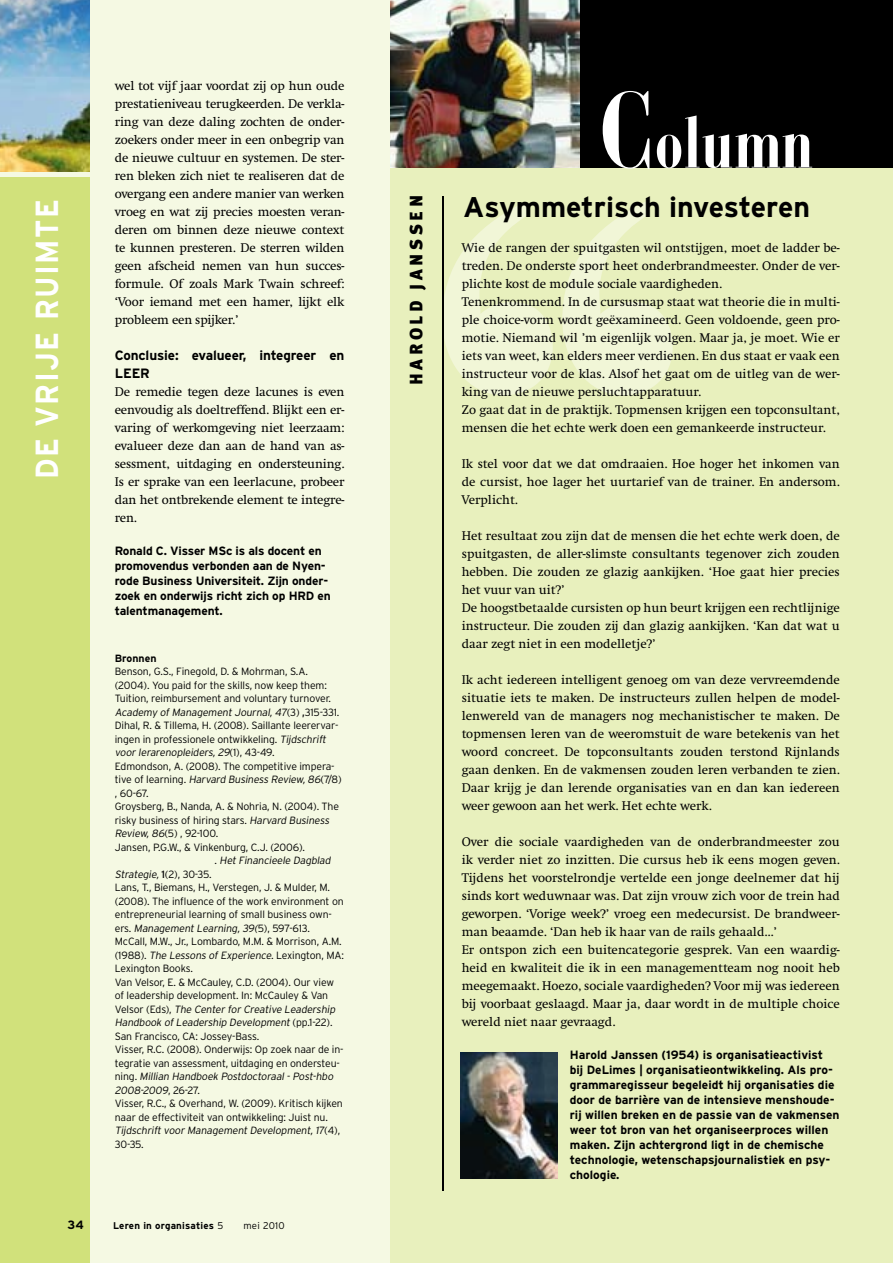
<style>
.page{position:relative;width:893px;height:1263px;background:#f5f9e3}
.page>*{position:absolute;margin:0;border:0;box-sizing:border-box;transform-origin:0 0}
.t1{font:75px "Campanile";color:#fff;scale:1.9 1}
.t2{font:700 31.95px "Interstate";letter-spacing:.05em;color:#fff;scale:.91 1}
.t3{font:700 28.5px "Interstate";color:#000}
.t4{font:900 18px "Meta Plus";letter-spacing:.2em;color:#000}
.t5{font:700 13.5px/18px "Interstate";letter-spacing:-.01em;color:#000}
.t6{font:13.05px/18px "Swift";color:#000;text-align:justify}
.t7{font:700 12px/15px "Interstate";color:#000}
.t8{font:300 10.5px "Interstate";letter-spacing:-.015em;color:#000}
.t9{font:italic 300 10.5px "Interstate";color:#000}
.t10{font:700 10.5px "Interstate";color:#000}
.t11{font:700 9.75px "Interstate";letter-spacing:.02em;color:#000}
.t12{font:300 9.75px "Interstate";letter-spacing:.03em;color:#000}
.s1{font-style:normal}
.s2{font-weight:400;font-style:normal}
.s3{font-style:italic}
.s4{font-weight:300}
.s5{font-size:112.5px}
</style>
<div class="page">
<div style="left:0;top:177px;width:89px;height:1086px;background:#d1e17b"></div>
<img style="left:0;top:0;width:89px;height:171px">
<div style="left:390px;top:0;width:503px;height:1263px;background:#e8f0bd"></div>
<div style="left:410px;top:0;width:483px;height:168px;background:#000"></div>
<img style="left:390px;top:0;width:189px;height:168px">
<svg style="left:442px;top:201px;width:231px;height:194px"></svg>
<hr style="left:443px;top:196px;width:1px;height:995px;background:#000">
<img style="left:461px;top:1052px;width:96px;height:127px">
<h2 class="t2" style="left:29px;top:479px;width:310px;rotate:-90deg">DE VRIJE RUIMTE</h2>
<p class="t6" style="left:115px;top:77px;width:231px">wel tot vijf jaar voordat zij op hun oude prestatieniveau terugkeerden. De verkla&shy;ring van deze daling zochten de onder&shy;zoekers onder meer in een onbegrip van de nieuwe cultuur en systemen. De ster&shy;ren bleken zich niet te realiseren dat de overgang een andere manier van werken vroeg en wat zij precies moesten veran&shy;deren om binnen deze nieuwe context te kunnen presteren. De sterren wilden geen afscheid nemen van hun succes&shy;formule. Of zoals Mark Twain schreef: ‘Voor iemand met een hamer, lijkt elk probleem een spijker.’</p>
<p class="t5" style="left:115px;top:346px;width:231px">Conclusie: evalueer, integreer en<br>LEER</p>
<p class="t6" style="left:115px;top:383px;width:231px">De remedie tegen deze lacunes is even eenvoudig als doeltreffend. Blijkt een er&shy;varing of werkomgeving niet leerzaam: evalueer deze dan aan de hand van as&shy;sessment, uitdaging en ondersteuning.<br>Is er sprake van een leerlacune, probeer dan het ontbrekende element te integre&shy;ren.</p>
<p class="t7" style="left:115px;top:543px;width:218px">Ronald C. Visser MSc is als docent en promovendus verbonden aan de Nyen&shy;rode Business Universiteit. Zijn onder&shy;zoek en onderwijs richt zich op HRD en talentmanagement.</p>
<p class="t10" style="left:115px;top:652px;width:43px">Bronnen</p>
<p class="t8" style="left:115px;top:665px;width:195px">Benson, G.S., Finegold, D. &amp; Mohrman, S.A.</p>
<p class="t8" style="left:115px;top:679px;width:214px">(2004). You paid for the skills, now keep them:</p>
<p class="t8" style="left:115px;top:692px;width:218px">Tuition, reimbursement and voluntary turnover.</p>
<p class="t9" style="left:115px;top:706px;width:226px">Academy ofManagement Journal,47<span class="s1">( 3 )</span> <span class="s2">,</span> <span class="s1">31 5 -3 31 .</span></p>
<p class="t8" style="left:115px;top:719px;width:225px">Dihal, R. &amp; Tillema, H. (2008). Saillante leerervar-</p>
<p class="t8" style="left:115px;top:733px;width:215px">ingen in professionele ontwikkeling. <span class="s3">Tijdschrift</span></p>
<p class="t9" style="left:115px;top:746px;width:161px">voor lerarenopleiders,29<span class="s1">(1 ) , 43 - 49.</span></p>
<p class="t8" style="left:115px;top:760px;width:221px">Edmondson, A. (2008). The competitive impera-</p>
<p class="t9" style="left:115px;top:773px;width:228px"><span class="s1">t i v e o f l e a r n i n g .</span> Harvard Business Review,86<span class="s1">(7/8 )</span></p>
<p class="t8" style="left:115px;top:787px;width:35px">, 60-67.</p>
<p class="t8" style="left:115px;top:800px;width:226px">Groysberg, B., Nanda, A. &amp; Nohria, N. (2004). The</p>
<p class="t8" style="left:115px;top:814px;width:218px">risky business of hiring stars. <span class="s3">Harvard Business</span></p>
<p class="t8" style="left:115px;top:827px;width:105px"><span class="s3">Review,86</span>(5) , 92-100.</p>
<p class="t8" style="left:115px;top:841px;width:192px">Jansen, P.G.W., &amp; Vinkenburg, C.J. (2006).</p>
<p class="t9" style="left:215px;top:854px;width:119px"><span class="s1">.</span> Het Financieele Dagblad</p>
<p class="t9" style="left:115px;top:868px;width:98px">Strategie,<span class="s2">1</span><span class="s1">(2), 30-35.</span></p>
<p class="t8" style="left:115px;top:881px;width:217px">Lans, T., Biemans, H., Verstegen, J. &amp; Mulder, M.</p>
<p class="t8" style="left:115px;top:895px;width:230px">(2008). The influence of the work environment on</p>
<p class="t8" style="left:115px;top:908px;width:219px">entrepreneurial learning of small business own-</p>
<p class="t9" style="left:115px;top:922px;width:197px"><span class="s1">e rs .</span> Management Learning,39(<span class="s1">5 ) , 597- 61 3 .</span></p>
<p class="t8" style="left:115px;top:935px;width:228px">McCall, M.W., Jr., Lombardo, M.M. &amp; Morrison, A.M.</p>
<p class="t9" style="left:115px;top:949px;width:231px"><span class="s1">(1 9 8 8 ) .</span> The Lessons ofExperience.<span class="s1">L ex i n g t o n , M A :</span></p>
<p class="t8" style="left:115px;top:962px;width:80px">Lexington Books.</p>
<p class="t8" style="left:115px;top:976px;width:221px">Van Velsor, E. &amp; McCauley, C.D. (2004). Our view</p>
<p class="t8" style="left:115px;top:989px;width:215px">of leadership development. In: McCauley &amp; Van</p>
<p class="t9" style="left:115px;top:1003px;width:224px"><span class="s1">Ve l s o r ( E d s) ,</span> The Center for Creative Leadership</p>
<p class="t9" style="left:115px;top:1016px;width:219px">Handbook ofLeadership Development <span class="s1">( p p .1 -2 2 ) .</span></p>
<p class="t8" style="left:115px;top:1030px;width:146px">San Francisco, CA: Jossey-Bass.</p>
<p class="t8" style="left:115px;top:1043px;width:230px">Visser, R.C. (2008). Onderwijs: Op zoek naar de in-</p>
<p class="t8" style="left:115px;top:1057px;width:227px">tegratie van assessment, uitdaging en ondersteu-</p>
<p class="t9" style="left:115px;top:1070px;width:222px"><span class="s1">n i n g .</span> Millian Handboek Postdoctoraal-Post-hbo</p>
<p class="t9" style="left:115px;top:1084px;width:87px">2008-2009<span class="s1">, 26 -27.</span></p>
<p class="t8" style="left:115px;top:1097px;width:230px">Visser, R.C., &amp; Overhand, W. (2009). Kritisch kijken</p>
<p class="t8" style="left:115px;top:1111px;width:215px">naar de effectiviteit van ontwikkeling: Juist nu.</p>
<p class="t9" style="left:115px;top:1124px;width:227px">Tijdschrift voor Management Development,17<span class="s1">( 4 ) ,</span></p>
<p class="t8" style="left:115px;top:1138px;width:30px">30-35.</p>
<p class="t7" style="left:68px;top:1217px;width:18px">34</p>
<p class="t11" style="left:113px;top:1219px;width:112px">Leren in organisaties <span class="s4">5</span></p>
<p class="t12" style="left:243px;top:1219px;width:43px">mei 2010</p>
<h3 class="t4" style="left:406px;top:385px;width:192px;rotate:-90deg">HAROLD JANSSEN</h3>
<h1 class="t1" style="left:600px;top:105px;width:114px"><span class="s5">C</span>olumn</h1>
<h3 class="t3" style="left:463px;top:191px;width:348px">Asymmetrisch investeren</h3>
<p class="t6" style="left:462px;top:239px;width:380px;text-align:left">Wie de rangen der spuitgasten wil ontstijgen, moet de ladder be&shy;treden. De onderste sport heet onderbrandmeester. Onder de ver&shy;plichte kost de module sociale vaardigheden.<br>Tenenkrommend. In de cursusmap staat wat theorie die in multi&shy;ple choice-vorm wordt geëxamineerd. Geen voldoende, geen pro&shy;motie. Niemand wil ’m eigenlijk volgen. Maar ja, je moet. Wie er iets van weet, kan elders meer verdienen. En dus staat er vaak een instructeur voor de klas. Alsof het gaat om de uitleg van de wer&shy;king van de nieuwe persluchtapparatuur.<br>Zo gaat dat in de praktijk. Topmensen krijgen een topconsultant, mensen die het echte werk doen een gemankeerde instructeur.</p>
<p class="t6" style="left:462px;top:455px;width:380px">Ik stel voor dat we dat omdraaien. Hoe hoger het inkomen van de cursist, hoe lager het uurtarief van de trainer. En andersom.<br>Verplicht.</p>
<p class="t6" style="left:462px;top:527px;width:380px;text-align:left">Het resultaat zou zijn dat de mensen die het echte werk doen, de spuitgasten, de aller-slimste consultants tegenover zich zouden hebben. Die zouden ze glazig aankijken. ‘Hoe gaat hier precies het vuur van uit?’<br>De hoogstbetaalde cursisten op hun beurt krijgen een rechtlijnige instructeur. Die zouden zij dan glazig aankijken. ‘Kan dat wat u daar zegt niet in een modelletje?’</p>
<p class="t6" style="left:462px;top:671px;width:380px">Ik acht iedereen intelligent genoeg om van deze vervreemdende situatie iets te maken. De instructeurs zullen helpen de model&shy;lenwereld van de managers nog mechanistischer te maken. De topmensen leren van de weeromstuit de ware betekenis van het woord concreet. De topconsultants zouden terstond Rijnlands gaan denken. En de vakmensen zouden leren verbanden te zien.<br>Daar krijg je dan lerende organisaties van en dan kan iedereen weer gewoon aan het werk. Het echte werk.</p>
<p class="t6" style="left:462px;top:833px;width:380px;text-align:left">Over die sociale vaardigheden van de onderbrandmeester zou ik verder niet zo inzitten. Die cursus heb ik eens mogen geven.<br>Tijdens het voorstelrondje vertelde een jonge deelnemer dat hij sinds kort weduwnaar was. Dat zijn vrouw zich voor de trein had geworpen. ‘Vorige week?’ vroeg een medecursist. De brandweer&shy;man beaamde. ‘Dan heb ik haar van de rails gehaald…’<br>Er ontspon zich een buitencategorie gesprek. Van een waardig&shy;heid en kwaliteit die ik in een managementteam nog nooit heb meegemaakt. Hoezo, sociale vaardigheden? Voor mij was iedereen bij voorbaat geslaagd. Maar ja, daar wordt in de multiple choice wereld niet naar gevraagd.</p>
<p class="t7" style="left:570px;top:1047px;width:271px">Harold Janssen (1954) is organisatieactivist bij DeLimes | organisatieontwikkeling. Als pro&shy;grammaregisseur begeleidt hij organisaties die door de barrière van de intensieve menshoude&shy;rij willen breken en de passie van de vakmensen weer tot bron van het organiseerproces willen maken. Zijn achtergrond ligt in de chemische technologie, wetenschapsjournalistiek en psy&shy;chologie.</p>
</div>
